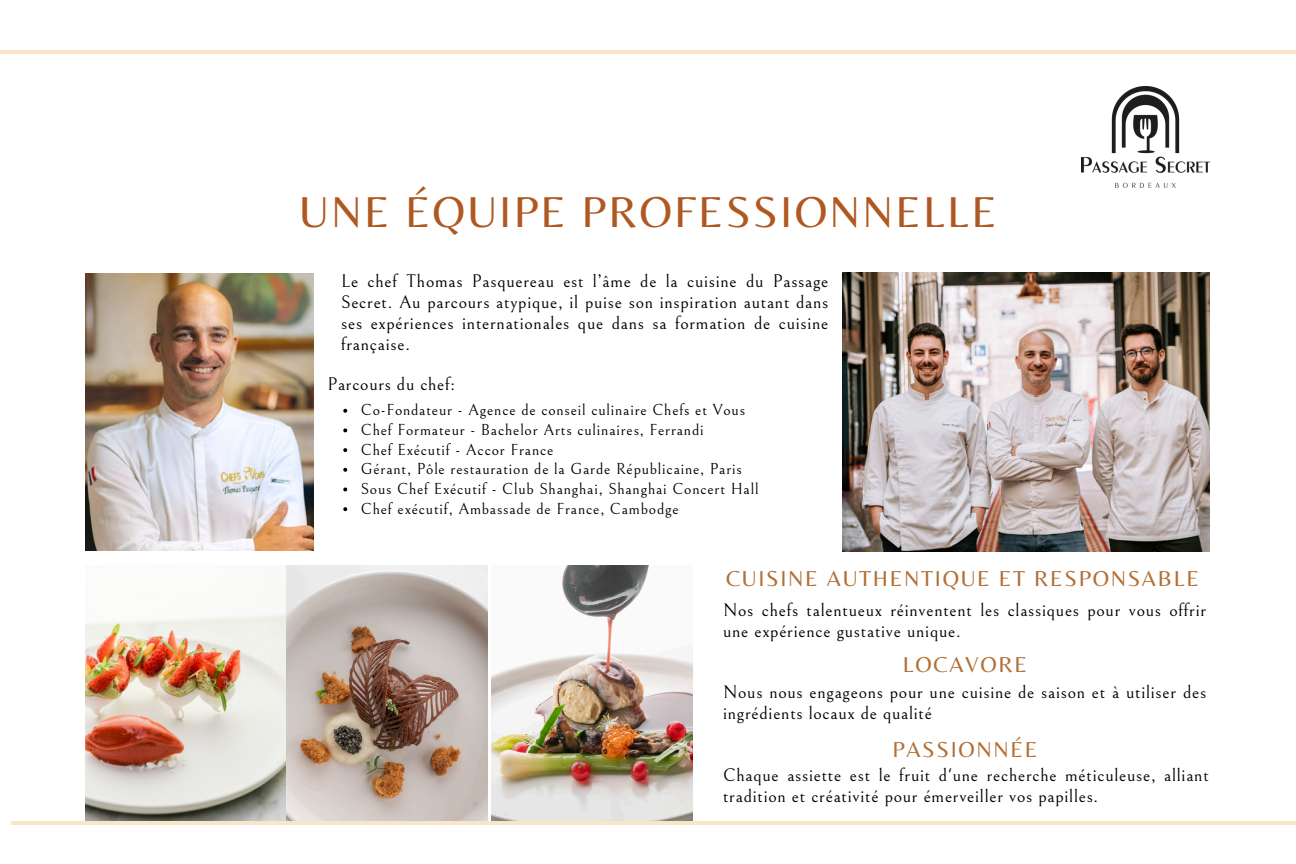
<style>
.page{position:relative;width:1296px;height:864px;background:#fff}
.page>*{position:absolute;margin:0;border:0;box-sizing:border-box;transform-origin:0 0}
.t1{font:45px "Belleza";letter-spacing:.05em;color:#af5821}
.t2{font:22.5px "Belleza";letter-spacing:.075em;color:#b27036}
.t3{font:18px/20.9px "Bellefair";letter-spacing:.04em;color:#000}
.t4{font:15.75px "Bellefair";letter-spacing:.05em;color:#000}
</style>
<div class="page">
<img style="left:86px;top:274px;width:227px;height:277px">
<img style="left:86px;top:566px;width:402px;height:255px">
<img style="left:491px;top:566px;width:201px;height:255px">
<svg style="left:343px;top:409px;width:4px;height:4px"></svg>
<svg style="left:343px;top:428px;width:4px;height:4px"></svg>
<svg style="left:343px;top:448px;width:4px;height:4px"></svg>
<svg style="left:343px;top:468px;width:4px;height:4px"></svg>
<svg style="left:343px;top:488px;width:4px;height:3px"></svg>
<svg style="left:343px;top:507px;width:4px;height:4px"></svg>
<img style="left:1081px;top:86px;width:129px;height:102px">
<img style="left:843px;top:273px;width:366px;height:278px">
<hr style="left:11px;top:821px;width:1285px;height:4px;background:#f9e5c7">
<hr style="left:0;top:50px;width:1296px;height:4px;background:#f9e5c7">
<h3 class="t1" style="left:299px;top:185px;width:699px">UNE ÉQUIPE PROFESSIONNELLE</h3>
<h3 class="t3" style="left:341px;top:272px;width:489px;text-align:justify">Le chef Thomas Pasquereau est l’âme de la cuisine du Passage Secret. Au parcours atypique, il puise son inspiration autant dans ses expériences internationales que dans sa formation de cuisine française.</h3>
<p class="t3" style="left:328px;top:375px;width:129px">Parcours du chef:</p>
<p class="t4" style="left:361px;top:402px;width:386px">Co-Fondateur - Agence de conseil culinaire Chefs et Vous</p>
<p class="t4" style="left:361px;top:421px;width:344px">Chef Formateur - Bachelor Arts culinaires, Ferrandi</p>
<p class="t4" style="left:361px;top:441px;width:194px">Chef Exécutif - Accor France</p>
<p class="t4" style="left:361px;top:461px;width:383px">Gérant, Pôle restauration de la Garde Républicaine, Paris</p>
<p class="t4" style="left:361px;top:480px;width:399px">Sous Chef Exécutif - Club Shanghai, Shanghai Concert Hall</p>
<p class="t4" style="left:361px;top:500px;width:319px">Chef exécutif, Ambassade de France, Cambodge</p>
<p class="t2" style="left:726px;top:565px;width:475px">CUISINE AUTHENTIQUE ET RESPONSABLE</p>
<h3 class="t3" style="left:723px;top:600px;width:485px">Nos chefs talentueux réinventent les classiques pour vous offrir une expérience gustative unique.</h3>
<h3 class="t2" style="left:903px;top:651px;width:126px">LOCAVORE</h3>
<h2 class="t3" style="left:723px;top:682px;width:485px">Nous nous engageons pour une cuisine de saison et à utiliser des ingrédients locaux de qualité</h2>
<h2 class="t2" style="left:892px;top:736px;width:147px">PASSIONNÉE</h2>
<h3 class="t3" style="left:723px;top:766px;width:487px">Chaque assiette est le fruit d'une recherche méticuleuse, alliant tradition et créativité pour émerveiller vos papilles.</h3>
</div>
